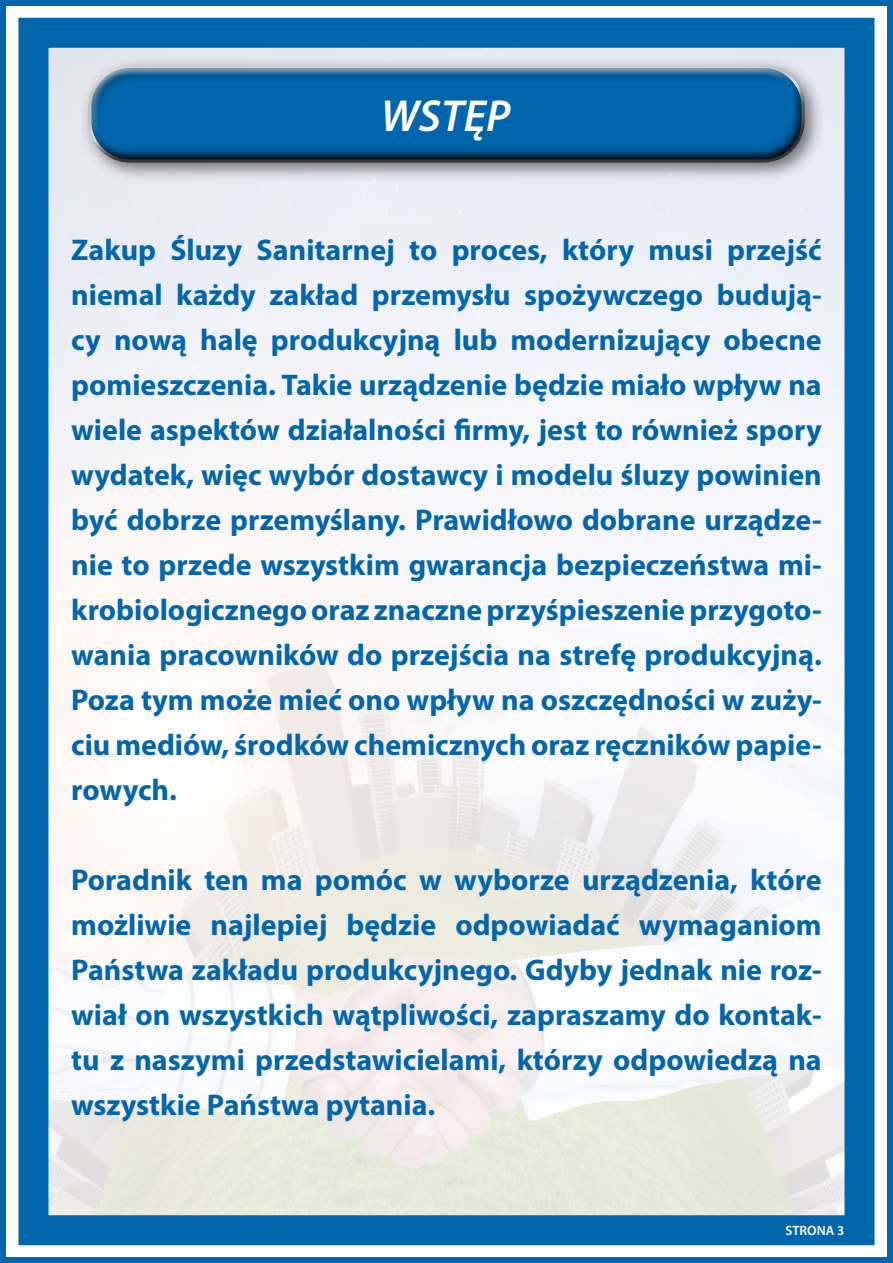
<style>
.page{position:relative;width:893px;height:1263px;background:#fff}
.page>*{position:absolute;margin:0;border:0;box-sizing:border-box;transform-origin:0 0}
.t1{font:italic 600 45px "Myriad Pro";color:#fff}
.t2{font:700 30px/45px "Myriad Pro";color:#0166ac;text-align:justify}
.t3{font:600 13.5px "Myriad Pro";color:#fff}
</style>
<div class="page">
<img style="left:49px;top:49px;width:794px;height:1165px">
<div style="left:0;top:0;width:893px;height:1263px;border:6px solid #0166ac"></div>
<div style="left:18px;top:18px;width:856px;height:1227px;border:30px solid #0166ac"></div>
<div style="left:80px;top:57px;width:745px;height:126px;background:#231f20;opacity:.59"></div>
<div style="left:88px;top:64px;width:717px;height:75px;background:#fff;opacity:.75"></div>
<div style="left:88px;top:77px;width:717px;height:88px;background:#231f20;opacity:.75"></div>
<h1 class="t1" style="left:381px;top:87px;width:131px">WSTĘP</h1>
<p class="t2" style="left:71px;top:226px;width:752px">Zakup Śluzy Sanitarnej to proces, który musi przejść niemal każdy zakład przemysłu spożywczego budują&shy;cy nową halę produkcyjną lub modernizujący obecne pomieszczenia. Takie urządzenie będzie miało wpływ na wiele aspektów działalności firmy, jest to również spory wydatek, więc wybór dostawcy i modelu śluzy powinien być dobrze przemyślany. Prawidłowo dobrane urządze&shy;nie to przede wszystkim gwarancja bezpieczeństwa mi&shy;krobiologicznego oraz znaczne przyśpieszenie przygoto&shy;wania pracowników do przejścia na strefę produkcyjną.<br>Poza tym może mieć ono wpływ na oszczędności w zuży&shy;ciu mediów, środków chemicznych oraz ręczników papie&shy;rowych.</p>
<p class="t2" style="left:71px;top:856px;width:752px">Poradnik ten ma pomóc w wyborze urządzenia, które możliwie najlepiej będzie odpowiadać wymaganiom Państwa zakładu produkcyjnego. Gdyby jednak nie roz&shy;wiał on wszystkich wątpliwości, zapraszamy do kontak&shy;tu z naszymi przedstawicielami, którzy odpowiedzą na wszystkie Państwa pytania.</p>
<p class="t3" style="left:785px;top:1222px;width:61px">STRONA 3</p>
</div>
